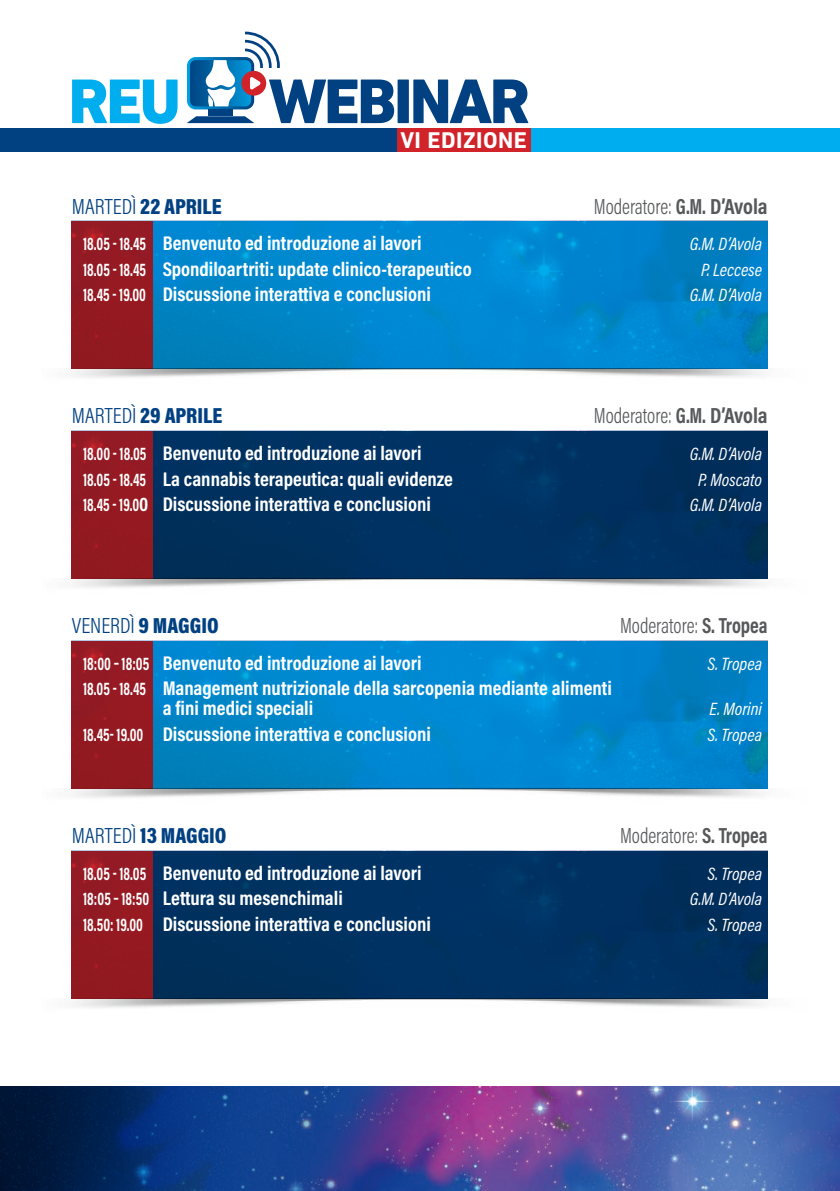
<style>
.page{position:relative;width:840px;height:1191px;background:#fff}
.page>*{position:absolute;margin:0;border:0;box-sizing:border-box;transform-origin:0 0}
.t1{font:700 23.2px "DIN Next LT Pro";letter-spacing:.02em;color:#fff}
.t2{font:300 22px "Acumin Pro Cond";color:#57585a;scale:.9 1}
.t3{font:900 22px "Acumin Pro Cond";color:#014081}
.t4{font:300 22px "Acumin Pro Cond";color:#014081}
.t5{font:700 20px/20px "Acumin Pro Cond";color:#fff}
.t6{font:italic 18px "Acumin Pro Cond";color:#fff}
.s1{font-weight:300}
.s2{font-weight:700}
.s3{font-size:18px}
.s4{font-weight:900}
</style>
<div class="page">
<div style="left:0;top:128px;width:839px;height:23px;background:#014081"></div>
<div style="left:524px;top:128px;width:315px;height:23px;background:#00aeef"></div>
<svg style="left:72px;top:80px;width:105px;height:44px"></svg>
<svg style="left:187px;top:32px;width:341px;height:91px"></svg>
<div style="left:396px;top:128px;width:134px;height:23px;background:#d1232a"></div>
<img style="left:71px;top:368px;width:697px;height:10px">
<div style="left:72px;top:221px;width:81px;height:147px;background:#931a21"></div>
<svg style="left:153px;top:221px;width:614px;height:147px;background:#0085cc"></svg>
<img style="left:71px;top:788px;width:697px;height:10px">
<div style="left:72px;top:641px;width:81px;height:147px;background:#931a21"></div>
<svg style="left:153px;top:641px;width:614px;height:147px;background:#0085cc"></svg>
<img style="left:71px;top:578px;width:697px;height:10px">
<div style="left:72px;top:431px;width:81px;height:147px;background:#931a21"></div>
<div style="left:153px;top:431px;width:614px;height:147px;background:#003161"></div>
<img style="left:71px;top:998px;width:697px;height:10px">
<div style="left:72px;top:850px;width:81px;height:148px;background:#931a21"></div>
<div style="left:153px;top:850px;width:614px;height:148px;background:#003161"></div>
<img style="left:556px;top:1086px;width:283px;height:105px">
<svg style="left:0;top:1086px;width:556px;height:105px;background:#2e367e"></svg>
<p class="t1" style="left:400px;top:126px;width:128px">VI EDIZIONE</p>
<p class="t3" style="left:72px;top:192px;width:151px"><span class="s1">MARTEDÌ</span> 22 APRILE</p>
<p class="t2" style="left:593px;top:192px;width:194px">Moderatore: <span class="s2">G.M. D’Avola</span></p>
<p class="t5" style="left:83px;top:232px;width:340px"><span class="s3">18.05 - 18.45</span> Benvenuto ed introduzione ai lavori</p>
<p class="t6" style="left:689px;top:232px;width:73px">G.M. D’Avola</p>
<p class="t5" style="left:83px;top:258px;width:390px"><span class="s3">18.05 - 18.45</span> Spondiloartriti: update clinico-terapeutico</p>
<p class="t6" style="left:700px;top:258px;width:62px">P. Leccese</p>
<p class="t5" style="left:83px;top:284px;width:349px"><span class="s3">18.45 - 19.00</span> Discussione interattiva e conclusioni</p>
<p class="t6" style="left:689px;top:283px;width:73px">G.M. D’Avola</p>
<p class="t3" style="left:72px;top:401px;width:152px"><span class="s1">MARTEDÌ</span> 29 APRILE</p>
<p class="t2" style="left:593px;top:402px;width:194px">Moderatore: <span class="s2">G.M. D’Avola</span></p>
<p class="t5" style="left:83px;top:442px;width:340px"><span class="s3">18.00 - 18.05</span> Benvenuto ed introduzione ai lavori</p>
<p class="t6" style="left:689px;top:442px;width:73px">G.M. D’Avola</p>
<p class="t5" style="left:83px;top:468px;width:371px"><span class="s3">18.05 - 18.45</span> La cannabis terapeutica: quali evidenze</p>
<p class="t6" style="left:698px;top:467px;width:65px">P. Moscato</p>
<p class="t5" style="left:83px;top:494px;width:349px"><span class="s3">18.45 - 19.0</span>0 Discussione interattiva e conclusioni</p>
<p class="t6" style="left:689px;top:493px;width:73px">G.M. D’Avola</p>
<p class="t4" style="left:72px;top:612px;width:148px">VENERDÌ <span class="s4">9 MAGGIO</span></p>
<p class="t2" style="left:619px;top:612px;width:165px">Moderatore: <span class="s2">S. Tropea</span></p>
<p class="t5" style="left:83px;top:652px;width:340px"><span class="s3">18:00 – 18:05</span> Benvenuto ed introduzione ai lavori</p>
<p class="t6" style="left:707px;top:652px;width:56px">S. Tropea</p>
<p class="t5" style="left:163px;top:678px;width:450px;text-indent:-79px"><span class="s3">18.05 - 18.45</span> Management nutrizionale della sarcopenia mediante alimenti a fini medici speciali</p>
<p class="t6" style="left:709px;top:697px;width:54px">E. Morini</p>
<p class="t5" style="left:83px;top:723px;width:349px"><span class="s3">18.45- 19.00</span> Discussione interattiva e conclusioni</p>
<p class="t6" style="left:707px;top:723px;width:56px">S. Tropea</p>
<p class="t3" style="left:72px;top:821px;width:156px"><span class="s1">MARTEDÌ</span> 13 MAGGIO</p>
<p class="t2" style="left:619px;top:821px;width:165px">Moderatore: <span class="s2">S. Tropea</span></p>
<p class="t5" style="left:83px;top:862px;width:340px"><span class="s3">18.05 - 18.05</span> Benvenuto ed introduzione ai lavori</p>
<p class="t6" style="left:707px;top:862px;width:56px">S. Tropea</p>
<p class="t5" style="left:83px;top:888px;width:261px"><span class="s3">18:05 – 18:50</span> Lettura su mesenchimali</p>
<p class="t6" style="left:689px;top:887px;width:73px">G.M. D’Avola</p>
<p class="t5" style="left:83px;top:913px;width:349px"><span class="s3">18.50: 19.00</span> Discussione interattiva e conclusioni</p>
<p class="t6" style="left:707px;top:913px;width:56px">S. Tropea</p>
</div>
